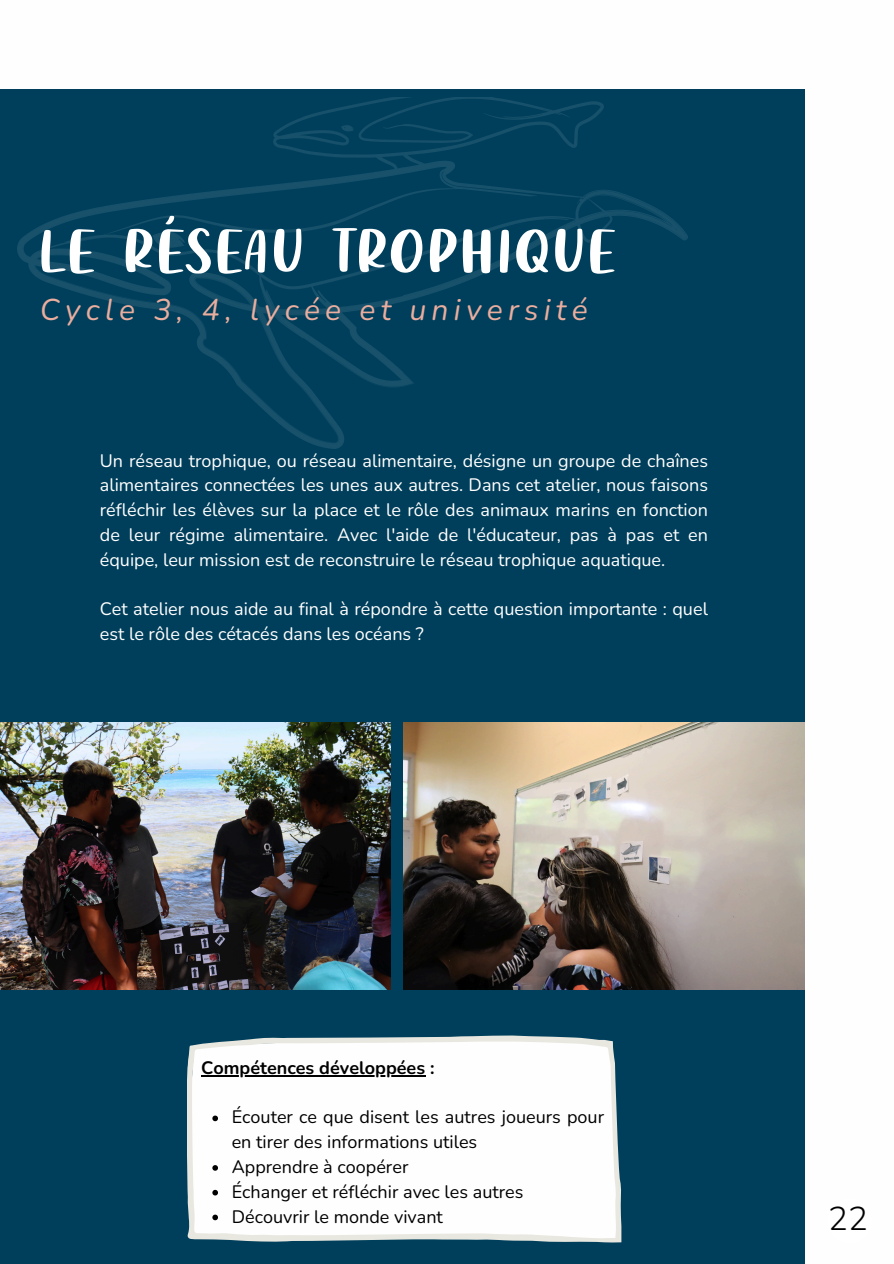
<style>
.page{position:relative;width:894px;height:1264px;background:#fff}
.page>*{position:absolute;margin:0;border:0;box-sizing:border-box;transform-origin:0 0}
.t1{font:60px "Twist Jelly Demo";letter-spacing:.055em;color:#fff}
.t2{font:300 33px "Nunito";color:#000}
.t3{font:italic 30px "Nunito";letter-spacing:.175em;color:#eaad9e}
.t4{font:18px/24.8px "Nunito";color:#fff;text-align:justify}
.t5{font:18px/24.8px "Nunito";color:#000}
.t6{font:700 18px "Nunito";color:#000}
</style>
<div class="page">
<div style="left:0;top:0;width:893px;height:1263px;background:linear-gradient(to right,#fffefe,#fcfdfd)"></div>
<div style="left:0;top:89px;width:804px;height:1174px;background:#003f5b"></div>
<img style="left:18px;top:97px;width:669px;height:351px">
<svg style="left:187px;top:1035px;width:434px;height:207px;background:#f4f5f6"></svg>
<hr style="left:201px;top:1075px;width:224px;height:1px;background:#000">
<svg style="left:212px;top:1115px;width:6px;height:6px"></svg>
<svg style="left:212px;top:1165px;width:6px;height:5px"></svg>
<svg style="left:212px;top:1189px;width:6px;height:6px"></svg>
<svg style="left:212px;top:1214px;width:6px;height:6px"></svg>
<svg style="left:826px;top:1198px;width:45px;height:45px"></svg>
<img style="left:0;top:722px;width:390px;height:267px">
<img style="left:404px;top:722px;width:400px;height:267px">
<p class="t1" style="left:40px;top:220px;width:576px">LE RÉSEAU TROPHIQUE</p>
<p class="t3" style="left:40px;top:290px;width:549px">Cycle 3, 4, lycée et université</p>
<p class="t4" style="left:100px;top:448px;width:609px">Un réseau trophique, ou réseau alimentaire, désigne un groupe de chaînes alimentaires connectées les unes aux autres. Dans cet atelier, nous faisons réfléchir les élèves sur la place et le rôle des animaux marins en fonction de leur régime alimentaire. Avec l'aide de l'éducateur, pas à pas et en équipe, leur mission est de reconstruire le réseau trophique aquatique.</p>
<h3 class="t4" style="left:100px;top:597px;width:609px">Cet atelier nous aide au final à répondre à cette question importante : quel est le rôle des cétacés dans les océans ?</h3>
<p class="t6" style="left:201px;top:1055px;width:235px">Compétences développées :</p>
<h1 class="t5" style="left:232px;top:1105px;width:374px">Écouter ce que disent les autres joueurs pour en tirer des informations utiles</h1>
<h2 class="t5" style="left:232px;top:1154px;width:178px">Apprendre à coopérer</h2>
<p class="t5" style="left:232px;top:1179px;width:293px">Échanger et réfléchir avec les autres</p>
<p class="t5" style="left:232px;top:1204px;width:213px">Découvrir le monde vivant</p>
<p class="t2" style="left:828px;top:1196px;width:41px">22</p>
</div>
